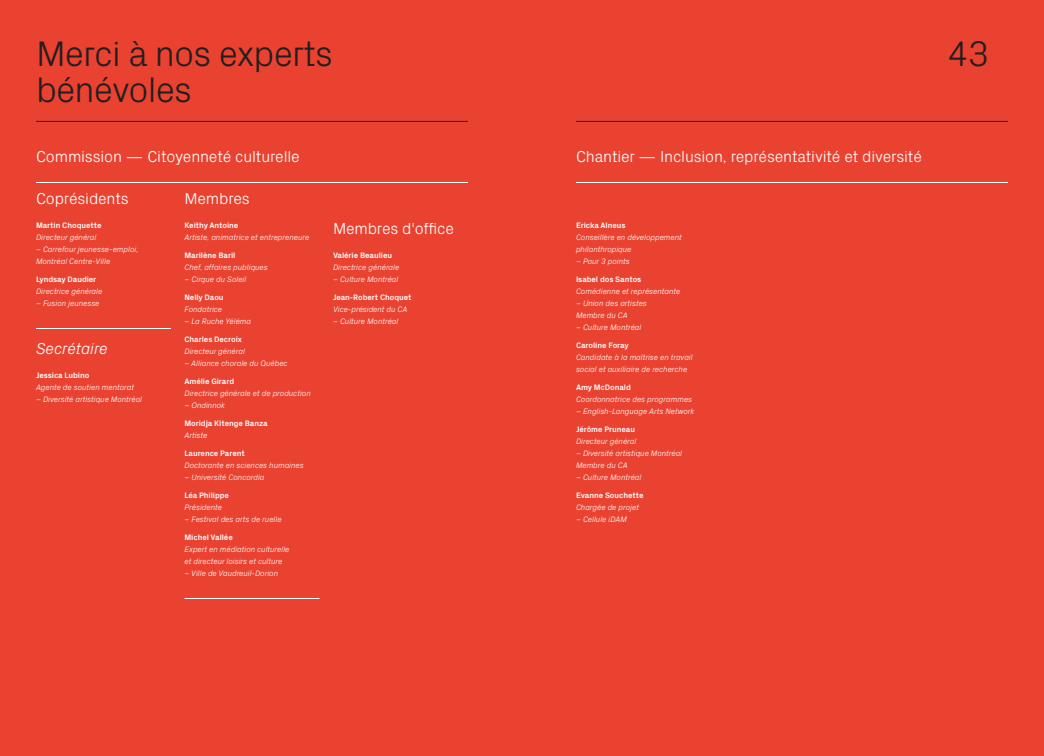
<style>
.page{position:relative;width:1044px;height:756px;background:#ea4230}
.page>*{position:absolute;margin:0;border:0;box-sizing:border-box;transform-origin:0 0}
.t1{font:300 36px "Px Grotesk";letter-spacing:-.025em;color:#231f20}
.t2{font:300 16px "Px Grotesk";letter-spacing:-.01em;color:#fff}
.t3{font:italic 300 16px "Px Grotesk";letter-spacing:-.01em;color:#fff}
.t4{font:italic 300 8px/12px "Px Grotesk";letter-spacing:-.01em;color:#fff}
.t5{font:700 8px "Px Grotesk";letter-spacing:-.01em;color:#fff}
</style>
<div class="page">
<hr style="left:36px;top:121px;width:432px;height:1px;background:#231f20">
<hr style="left:576px;top:121px;width:432px;height:1px;background:#231f20">
<hr style="left:576px;top:182px;width:432px;height:1px;background:#fff">
<hr style="left:36px;top:182px;width:432px;height:1px;background:#fff">
<hr style="left:36px;top:328px;width:135px;height:1px;background:#fff">
<hr style="left:184px;top:598px;width:136px;height:1px;background:#fff">
<h1 class="t1" style="left:36px;top:28px;width:299px">Merci à nos experts</h1>
<h1 class="t1" style="left:947px;top:28px;width:44px">43</h1>
<h1 class="t1" style="left:36px;top:64px;width:158px">bénévoles</h1>
<h2 class="t2" style="left:36px;top:145px;width:265px">Commission — Citoyenneté culturelle</h2>
<h2 class="t2" style="left:36px;top:187px;width:94px">Coprésidents</h2>
<p class="t5" style="left:36px;top:219px;width:67px">Martin Choquette</p>
<p class="t4" style="left:36px;top:231px;width:62px">Directeur général</p>
<p class="t4" style="left:36px;top:243px;width:104px">– Carrefour jeunesse-emploi,<br>Montréal Centre-Ville</p>
<p class="t5" style="left:36px;top:273px;width:62px">Lyndsay Daudier</p>
<p class="t4" style="left:36px;top:285px;width:68px">Directrice générale</p>
<p class="t4" style="left:36px;top:297px;width:65px">– Fusion jeunesse</p>
<h2 class="t3" style="left:36px;top:337px;width:73px">Secrétaire</h2>
<p class="t5" style="left:36px;top:369px;width:55px">Jessica Lubino</p>
<p class="t4" style="left:36px;top:381px;width:100px">Agente de soutien mentorat</p>
<p class="t4" style="left:36px;top:393px;width:108px">– Diversité artistique Montréal</p>
<h2 class="t2" style="left:184px;top:187px;width:67px">Membres</h2>
<p class="t5" style="left:184px;top:219px;width:55px">Keithy Antoine</p>
<p class="t4" style="left:184px;top:231px;width:126px">Artiste, animatrice et entrepreneure</p>
<p class="t5" style="left:184px;top:249px;width:52px">Marilène Baril</p>
<p class="t4" style="left:184px;top:261px;width:85px">Chef, affaires publiques</p>
<p class="t4" style="left:184px;top:273px;width:63px">– Cirque du Soleil</p>
<p class="t5" style="left:184px;top:291px;width:41px">Nelly Daou</p>
<p class="t4" style="left:184px;top:303px;width:39px">Fondatrice</p>
<p class="t4" style="left:184px;top:315px;width:68px">– La Ruche Yéléma</p>
<p class="t5" style="left:184px;top:333px;width:59px">Charles Decroix</p>
<p class="t4" style="left:184px;top:345px;width:62px">Directeur général</p>
<p class="t4" style="left:184px;top:357px;width:105px">– Alliance chorale du Québec</p>
<p class="t5" style="left:184px;top:375px;width:51px">Amélie Girard</p>
<p class="t4" style="left:184px;top:387px;width:128px">Directrice générale et de production</p>
<p class="t4" style="left:184px;top:399px;width:42px">– Ondinnok</p>
<p class="t5" style="left:184px;top:417px;width:85px">Moridja Kitenge Banza</p>
<p class="t4" style="left:184px;top:429px;width:25px">Artiste</p>
<p class="t5" style="left:184px;top:447px;width:62px">Laurence Parent</p>
<p class="t4" style="left:184px;top:459px;width:121px">Doctorante en sciences humaines</p>
<p class="t4" style="left:184px;top:471px;width:82px">– Université Concordia</p>
<p class="t5" style="left:184px;top:489px;width:46px">Léa Philippe</p>
<p class="t4" style="left:184px;top:501px;width:39px">Présidente</p>
<p class="t4" style="left:184px;top:513px;width:99px">– Festival des arts de ruelle</p>
<p class="t5" style="left:184px;top:531px;width:50px">Michel Vallée</p>
<p class="t4" style="left:184px;top:543px;width:107px">Expert en médiation culturelle et directeur loisirs et culture</p>
<p class="t4" style="left:184px;top:567px;width:95px">– Ville de Vaudreuil-Dorion</p>
<h2 class="t2" style="left:333px;top:217px;width:123px">Membres d'office</h2>
<p class="t5" style="left:333px;top:249px;width:61px">Valérie Beaulieu</p>
<p class="t4" style="left:333px;top:261px;width:68px">Directrice générale</p>
<p class="t4" style="left:333px;top:273px;width:67px">– Culture Montréal</p>
<p class="t5" style="left:333px;top:291px;width:80px">Jean-Robert Choquet</p>
<p class="t4" style="left:333px;top:303px;width:76px">Vice-président du CA</p>
<p class="t4" style="left:333px;top:315px;width:67px">– Culture Montréal</p>
<h2 class="t2" style="left:576px;top:145px;width:347px">Chantier — Inclusion, représentativité et diversité</h2>
<p class="t5" style="left:576px;top:219px;width:51px">Ericka Alneus</p>
<p class="t4" style="left:576px;top:231px;width:107px">Conseillère en développement philanthropique</p>
<p class="t4" style="left:576px;top:255px;width:55px">– Pour 3 points</p>
<p class="t5" style="left:576px;top:273px;width:67px">Isabel dos Santos</p>
<p class="t4" style="left:576px;top:285px;width:106px">Comédienne et représentante</p>
<p class="t4" style="left:576px;top:297px;width:72px">– Union des artistes<br>Membre du CA</p>
<p class="t4" style="left:576px;top:321px;width:67px">– Culture Montréal</p>
<p class="t5" style="left:576px;top:339px;width:54px">Caroline Foray</p>
<p class="t4" style="left:576px;top:351px;width:118px">Candidate à la maîtrise en travail social et auxiliaire de recherche</p>
<p class="t5" style="left:576px;top:381px;width:56px">Amy McDonald</p>
<p class="t4" style="left:576px;top:393px;width:118px">Coordonnatrice des programmes</p>
<p class="t4" style="left:576px;top:405px;width:120px">– English-Language Arts Network</p>
<p class="t5" style="left:576px;top:423px;width:61px">Jérôme Pruneau</p>
<p class="t4" style="left:576px;top:435px;width:62px">Directeur général</p>
<p class="t4" style="left:576px;top:447px;width:108px">– Diversité artistique Montréal<br>Membre du CA</p>
<p class="t4" style="left:576px;top:471px;width:67px">– Culture Montréal</p>
<p class="t5" style="left:576px;top:489px;width:69px">Evanne Souchette</p>
<p class="t4" style="left:576px;top:501px;width:65px">Chargée de projet</p>
<p class="t4" style="left:576px;top:513px;width:52px">– Cellule iDAM</p>
</div>
